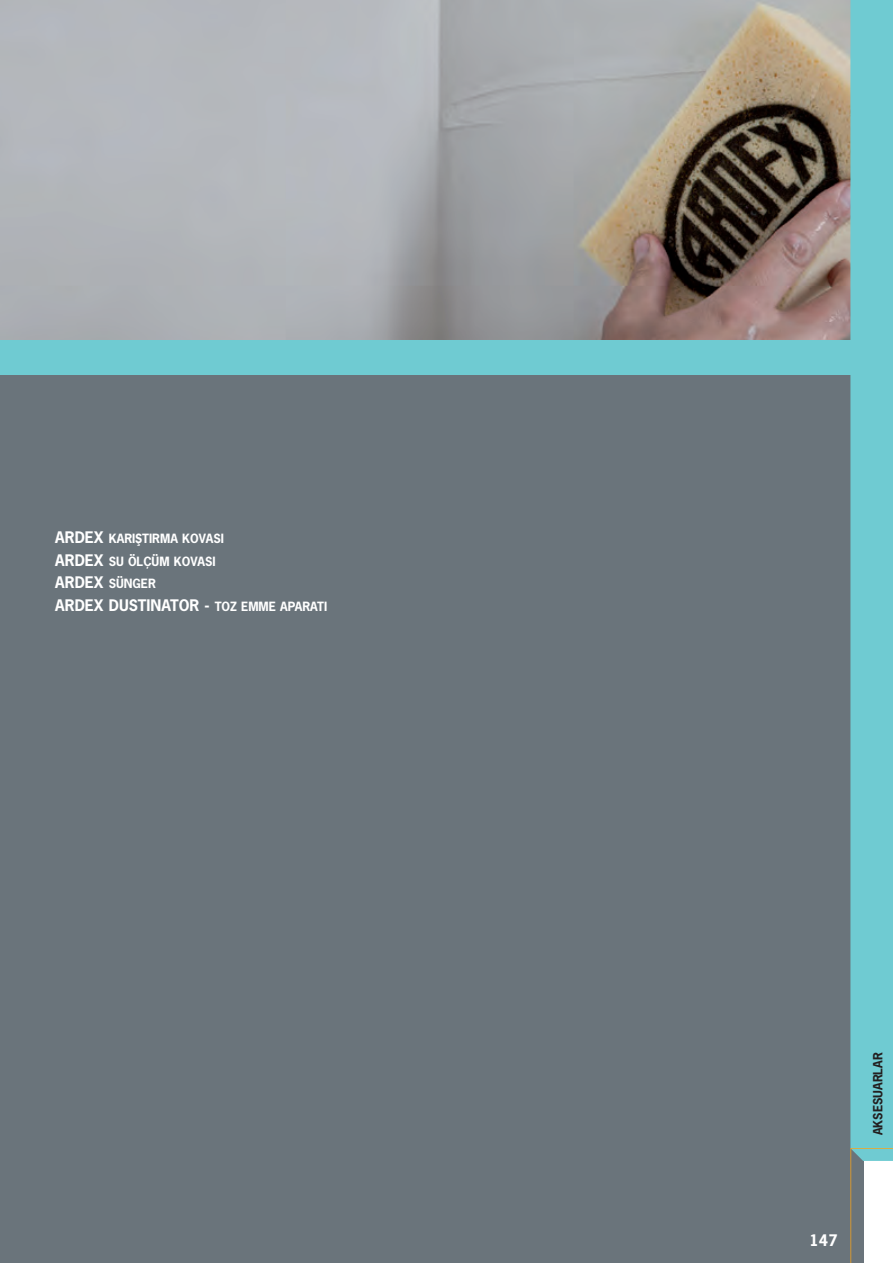
<style>
.page{position:relative;width:893px;height:1263px;background:#fff}
.page>*{position:absolute;margin:0;border:0;box-sizing:border-box;transform-origin:0 0}
.t1{font:700 15px "News Gothic Std";color:#fff}
.t2{font:700 12px/22.5px "News Gothic";color:#fff}
.t3{font:700 12px "News Gothic Std";color:#231f20}
.s1{font-family:"News Gothic Std";font-size:15px}
.s2{font-family:"Franklin Gothic";font-weight:600;font-size:13.8px}
.s3{font-family:"News Gothic";font-size:12px}
</style>
<div class="page">
<div style="left:0;top:0;width:863px;height:1263px;background:#6a747b"></div>
<img style="left:0;top:0;width:850px;height:340px">
<div style="left:0;top:340px;width:863px;height:34px;background:#6fcbd2"></div>
<div style="left:850px;top:0;width:43px;height:1148px;background:#6fcbd2"></div>
<svg style="left:850px;top:1148px;width:43px;height:115px"></svg>
<p class="t2" style="left:55px;top:527px;width:170px"><span class="s1">ARDEX</span> KARI<span class="s2">Ş</span>TIRMA KOVASI<br><span class="s1">ARDEX</span> SU ÖLÇÜM KOVASI<br><span class="s1">ARDEX</span> SÜNGER</p>
<p class="t1" style="left:55px;top:595px;width:273px">ARDEX DUSTINATOR - <span class="s3">TOZ EMME APARATI</span></p>
<p class="t3" style="left:870px;top:1135px;width:85px;rotate:-90deg">AKSESUARLAR</p>
<p class="t1" style="left:809px;top:1230px;width:30px">147</p>
</div>
